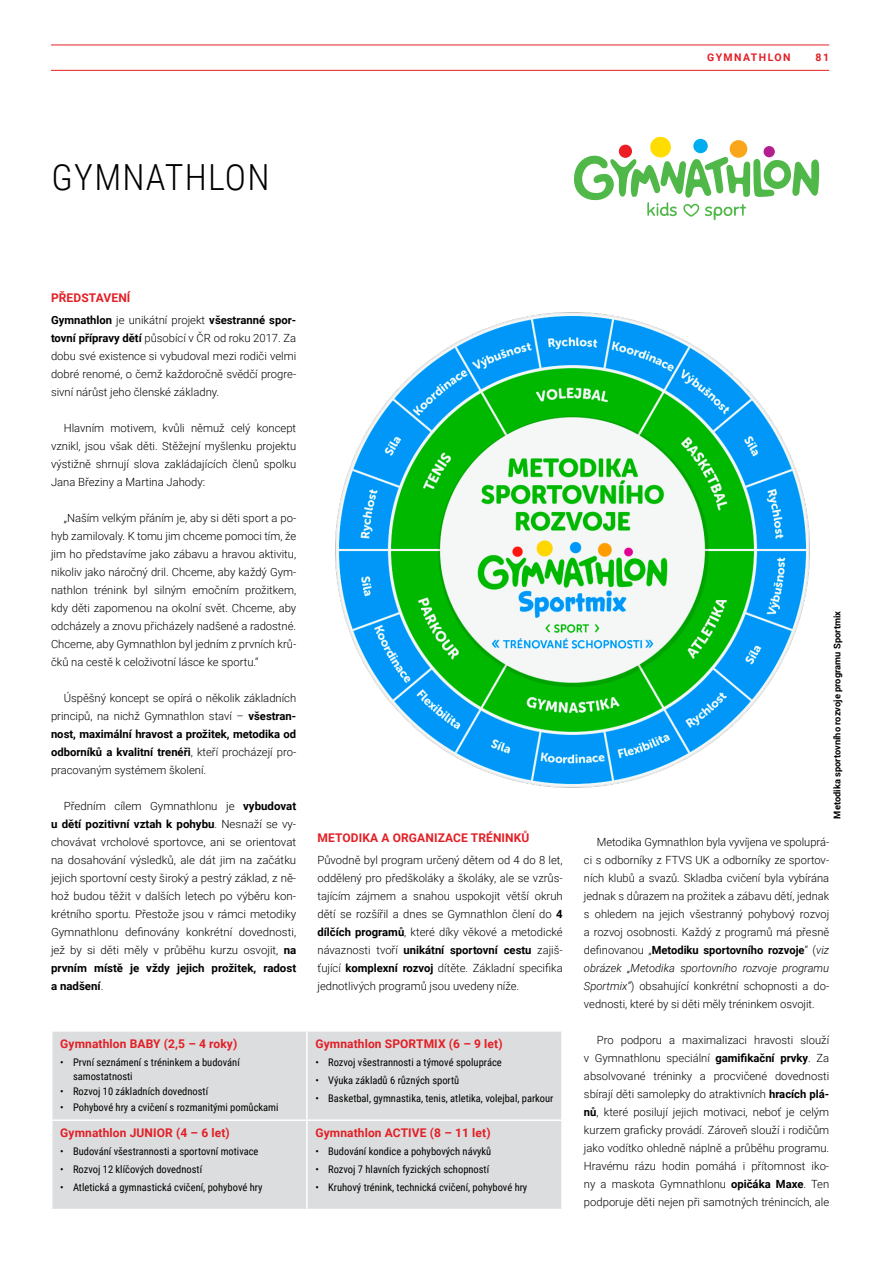
<style>
.page{position:relative;width:893px;height:1263px;background:#fff}
.page>*{position:absolute;margin:0;border:0;box-sizing:border-box;transform-origin:0 0}
.t1{font:300 36px "Roboto Condensed";letter-spacing:.035em;color:#000}
.t2{font:700 12px "Roboto";letter-spacing:.01em;color:#e21f26}
.t3{font:300 11.25px/18px "Roboto";color:#000;text-align:justify}
.t4{font:10.5px/13.5px "Roboto Condensed";color:#000}
.t5{font:700 10.5px "Roboto";color:#e21f26}
.t6{font:700 9.3px "Roboto";color:#000}
.s1{font-weight:700}
.s2{font-style:italic}
</style>
<div class="page">
<hr style="left:51px;top:70px;width:778px;height:1px;background:#e21f26">
<hr style="left:51px;top:45px;width:778px;height:1px;background:#e21f26">
<div style="left:619px;top:145px;width:13px;height:13px;background:#ed1d24;border-radius:50%"></div>
<div style="left:764px;top:146px;width:11px;height:11px;background:#b41e8e;border-radius:50%"></div>
<div style="left:730px;top:140px;width:17px;height:18px;background:#faa61a;border-radius:50%"></div>
<div style="left:650px;top:137px;width:21px;height:20px;background:#fd0;border-radius:50%"></div>
<div style="left:693px;top:139px;width:15px;height:14px;background:#00aeef;border-radius:50%"></div>
<svg style="left:574px;top:154px;width:245px;height:66px"></svg>
<img style="left:335px;top:312px;width:475px;height:476px">
<div style="left:52px;top:1032px;width:509px;height:177px;background:#dcddde"></div>
<hr style="left:306px;top:1032px;width:2px;height:87px;background:#fff">
<hr style="left:51px;top:1119px;width:256px;height:2px;background:#fff">
<hr style="left:307px;top:1119px;width:256px;height:2px;background:#fff">
<hr style="left:306px;top:1121px;width:2px;height:88px;background:#fff">
<p class="t5" style="left:707px;top:50px;width:18px">Gymnathlon</p>
<p class="t5" style="left:815px;top:50px;width:15px">81</p>
<h1 class="t1" style="left:52px;top:152px;width:219px">GYMNATHLON</h1>
<p class="t2" style="left:51px;top:289px;width:81px">PŘEDSTAVENÍ</p>
<p class="t3" style="left:51px;top:311px;width:247px"><span class="s1">Gymnathlon</span> je unikátní projekt <span class="s1">všestranné spor&shy;tovní přípravy dětí</span> působící v ČR od roku 2017. Za dobu své existence si vybudoval mezi rodiči velmi dobré renomé, o čemž každoročně svědčí progre&shy;sivní nárůst jeho členské základny.</p>
<p class="t3" style="left:51px;top:419px;width:247px;text-indent:13px">Hlavním motivem, kvůli němuž celý koncept vznikl, jsou však děti. Stěžejní myšlenku projektu výstižně shrnují slova zakládajících členů spolku Jana Březiny a Martina Jahody:</p>
<p class="t3" style="left:51px;top:509px;width:247px;text-indent:13px">„Naším velkým přáním je, aby si děti sport a po&shy;hyb zamilovaly. K tomu jim chceme pomoci tím, že jim ho představíme jako zábavu a hravou aktivitu, nikoliv jako náročný dril. Chceme, aby každý Gym&shy;nathlon trénink byl silným emočním prožitkem, kdy děti zapomenou na okolní svět. Chceme, aby odcházely a znovu přicházely nadšené a radostné.<br>Chceme, aby Gymnathlon byl jedním z prvních krů&shy;čků na cestě k celoživotní lásce ke sportu.“</p>
<p class="t3" style="left:51px;top:689px;width:247px;text-indent:13px">Úspěšný koncept se opírá o několik základních principů, na nichž Gymnathlon staví – <span class="s1">všestran&shy;nost, maximální hravost a prožitek, metodika od odborníků a kvalitní trenéři</span>, kteří procházejí pro&shy;pracovaným systémem školení.</p>
<p class="t3" style="left:51px;top:797px;width:247px;text-indent:13px">Předním cílem Gymnathlonu je <span class="s1">vybudovat u dětí pozitivní vztah k pohybu</span>. Nesnaží se vy&shy;chovávat vrcholové sportovce, ani se orientovat na dosahování výsledků, ale dát jim na začátku jejich sportovní cesty široký a pestrý základ, z ně&shy;hož budou těžit v dalších letech po výběru kon&shy;krétního sportu. Přestože jsou v rámci metodiky Gymnathlonu definovány konkrétní dovednosti, jež by si děti měly v průběhu kurzu osvojit, <span class="s1">na prvním místě je vždy jejich prožitek, radost a nadšení</span>.</p>
<p class="t2" style="left:60px;top:1035px;width:179px">Gymnathlon BABY (2,5 – 4 roky)</p>
<p class="t4" style="left:73px;top:1055px;width:168px;text-indent:-13px">• První seznámení s tréninkem a budování samostatnosti</p>
<p class="t4" style="left:60px;top:1084px;width:149px">• Rozvoj 10 základních dovedností</p>
<p class="t4" style="left:60px;top:1100px;width:220px">• Pohybové hry a cvičení s rozmanitými pomůckami</p>
<p class="t2" style="left:60px;top:1125px;width:171px">Gymnathlon JUNIOR (4 – 6 let)</p>
<p class="t4" style="left:60px;top:1144px;width:200px">• Budování všestrannosti a sportovní motivace</p>
<p class="t4" style="left:60px;top:1162px;width:143px">• Rozvoj 12 klíčových dovedností</p>
<p class="t4" style="left:60px;top:1180px;width:204px">• Atletická a gymnastická cvičení, pohybové hry</p>
<p class="t2" style="left:317px;top:829px;width:213px">METODIKA A ORGANIZACE TRÉNINKŮ</p>
<p class="t3" style="left:317px;top:851px;width:247px">Původně byl program určený dětem od 4 do 8 let, oddělený pro předškoláky a školáky, ale se vzrůs&shy;tajícím zájmem a snahou uspokojit větší okruh dětí se rozšířil a dnes se Gymnathlon člení do <span class="s1">4 dílčích programů</span>, které díky věkové a metodické návaznosti tvoří <span class="s1">unikátní sportovní cestu</span> zajiš&shy;ťující <span class="s1">komplexní rozvoj</span> dítěte. Základní specifika jednotlivých programů jsou uvedeny níže.</p>
<p class="t2" style="left:315px;top:1035px;width:189px">Gymnathlon SPORTMIX (6 – 9 let)</p>
<p class="t4" style="left:315px;top:1055px;width:188px">• Rozvoj všestrannosti a týmové spolupráce</p>
<p class="t4" style="left:315px;top:1073px;width:145px">• Výuka základů 6 různých sportů</p>
<p class="t4" style="left:315px;top:1091px;width:240px">• Basketbal, gymnastika, tenis, atletika, volejbal, parkour</p>
<p class="t2" style="left:315px;top:1125px;width:177px">Gymnathlon ACTIVE (8 – 11 let)</p>
<p class="t4" style="left:315px;top:1144px;width:177px">• Budování kondice a pohybových návyků</p>
<p class="t4" style="left:315px;top:1162px;width:175px">• Rozvoj 7 hlavních fyzických schopností</p>
<p class="t4" style="left:315px;top:1180px;width:213px">• Kruhový trénink, technická cvičení, pohybové hry</p>
<p class="t6" style="left:831px;top:818px;width:209px;rotate:-90deg">Metodika sportovního rozvoje programu Sportmix</p>
<p class="t3" style="left:584px;top:833px;width:247px;text-indent:13px">Metodika Gymnathlon byla vyvíjena ve spoluprá&shy;ci s odborníky z FTVS UK a odborníky ze sportov&shy;ních klubů a svazů. Skladba cvičení byla vybírána jednak s důrazem na prožitek a zábavu dětí, jednak s ohledem na jejich všestranný pohybový rozvoj a rozvoj osobnosti. Každý z programů má přesně definovanou „<span class="s1">Metodiku sportovního rozvoje</span>“ (<span class="s2">viz obrázek „Metodika sportovního rozvoje programu Sportmix“</span>) obsahující konkrétní schopnosti a do&shy;vednosti, které by si děti měly tréninkem osvojit.</p>
<p class="t3" style="left:584px;top:1031px;width:247px;text-indent:13px">Pro podporu a maximalizaci hravosti slouží v Gymnathlonu speciální <span class="s1">gamifikační prvky</span>. Za absolvované tréninky a procvičené dovednosti sbírají děti samolepky do atraktivních <span class="s1">hracích plá&shy;nů</span>, které posilují jejich motivaci, neboť je celým kurzem graficky provádí. Zároveň slouží i rodičům jako vodítko ohledně náplně a průběhu programu.<br>Hravému rázu hodin pomáhá i přítomnost iko&shy;ny a maskota Gymnathlonu <span class="s1">opičáka Maxe</span>. Ten podporuje děti nejen při samotných trénincích, ale</p>
</div>
